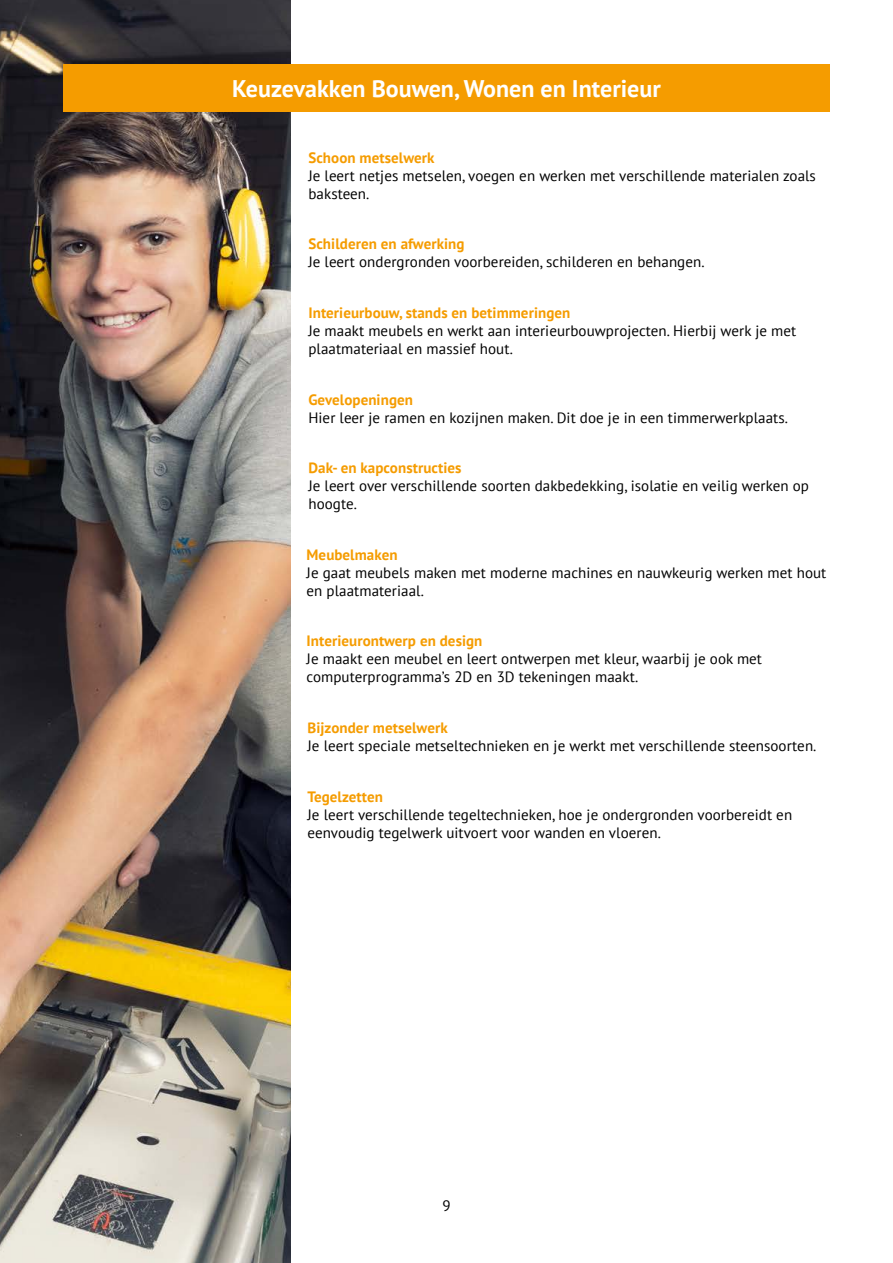
<style>
.page{position:relative;width:893px;height:1263px;background:#fff}
.page>*{position:absolute;margin:0;border:0;box-sizing:border-box;transform-origin:0 0}
.t1{font:700 24px "PT Sans";color:#fff}
.t2{font:15px/18px "PT Sans";letter-spacing:.005em;color:#000}
.t3{font:700 15px "PT Sans";letter-spacing:.005em;color:#f59c00}
</style>
<div class="page">
<img style="left:0;top:0;width:291px;height:1263px">
<div style="left:63px;top:64px;width:767px;height:47px;background:#f59c00"></div>
<h1 class="t1" style="left:232px;top:73px;width:430px">Keuzevakken Bouwen, Wonen en Interieur</h1>
<p class="t3" style="left:308px;top:147px;width:128px">Schoon metselwerk</p>
<p class="t2" style="left:308px;top:166px;width:509px">Je leert netjes metselen, voegen en werken met verschillende materialen zoals baksteen.</p>
<p class="t3" style="left:308px;top:234px;width:158px">Schilderen en afwerking</p>
<p class="t2" style="left:308px;top:253px;width:398px">Je leert ondergronden voorbereiden, schilderen en behangen.</p>
<p class="t3" style="left:308px;top:303px;width:263px">Interieurbouw, stands en betimmeringen</p>
<p class="t2" style="left:308px;top:321px;width:489px">Je maakt meubels en werkt aan interieurbouwprojecten. Hierbij werk je met plaatmateriaal en massief hout.</p>
<p class="t3" style="left:308px;top:389px;width:106px">Gevelopeningen</p>
<p class="t2" style="left:308px;top:408px;width:481px">Hier leer je ramen en kozijnen maken. Dit doe je in een timmerwerkplaats.</p>
<p class="t3" style="left:308px;top:458px;width:155px">Dak- en kapconstructies</p>
<p class="t2" style="left:308px;top:477px;width:502px">Je leert over verschillende soorten dakbedekking, isolatie en veilig werken op hoogte.</p>
<p class="t3" style="left:307px;top:545px;width:93px">Meubelmaken</p>
<p class="t2" style="left:307px;top:563px;width:521px">Je gaat meubels maken met moderne machines en nauwkeurig werken met hout en plaatmateriaal.</p>
<p class="t3" style="left:307px;top:631px;width:177px">Interieurontwerp en design</p>
<p class="t2" style="left:307px;top:650px;width:457px">Je maakt een meubel en leert ontwerpen met kleur, waarbij je ook met computerprogramma’s 2D en 3D tekeningen maakt.</p>
<p class="t3" style="left:307px;top:718px;width:142px">Bijzonder metselwerk</p>
<p class="t2" style="left:307px;top:736px;width:510px">Je leert speciale metseltechnieken en je werkt met verschillende steensoorten.</p>
<p class="t3" style="left:307px;top:786px;width:77px">Tegelzetten</p>
<p class="t2" style="left:307px;top:805px;width:486px">Je leert verschillende tegeltechnieken, hoe je ondergronden voorbereidt en eenvoudig tegelwerk uitvoert voor wanden en vloeren.</p>
<p class="t2" style="left:442px;top:1196px;width:10px">9</p>
</div>
